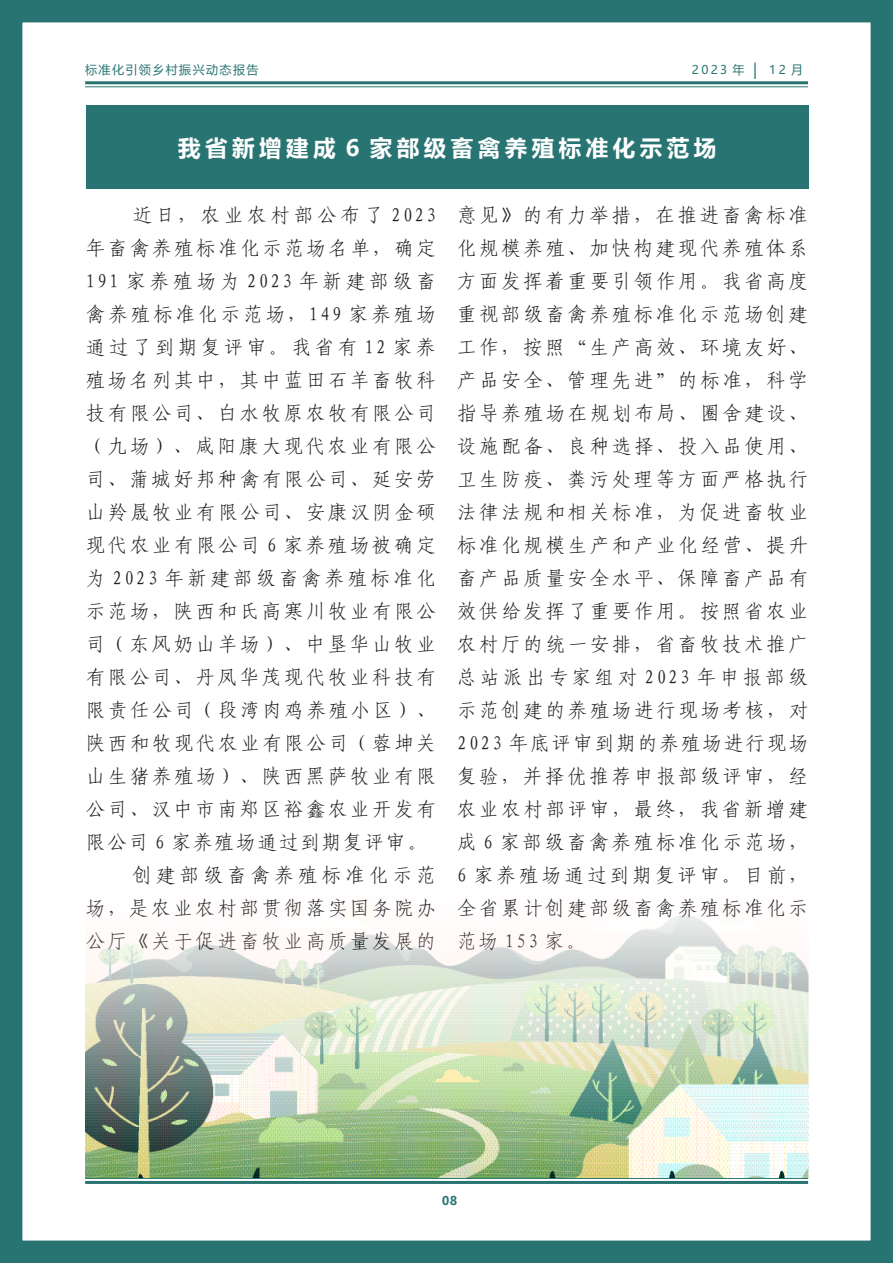
<style>
.page{position:relative;width:893px;height:1263px;background:#fff}
.page>*{position:absolute;margin:0;border:0;box-sizing:border-box;transform-origin:0 0}
.t1{font:700 22.5px "Microsoft Ya Hei";letter-spacing:.2em;color:#fff}
.t2{font:19.5px/33px "Fang Song GB2312";letter-spacing:.135em;color:#231f20;text-align:justify}
.t3{font:12px "Microsoft Ya Hei";letter-spacing:.12em;color:#287472}
.t4{font:700 12px "Microsoft Ya Hei";color:#287472}
.s1{font-size:15px}
</style>
<div class="page">
<hr style="left:85px;top:1178px;width:723px;height:1px;background:#287472">
<hr style="left:85px;top:1181px;width:723px;height:3px;background:#287472">
<div style="left:0;top:0;width:893px;height:1263px;border:22px solid #287472"></div>
<hr style="left:85px;top:81px;width:723px;height:3px;background:#287472">
<hr style="left:85px;top:86px;width:723px;height:1px;background:#287472">
<div style="left:87px;top:105px;width:722px;height:84px;background:#287472"></div>
<img style="left:85px;top:915px;width:723px;height:263px">
<p class="t3" style="left:85px;top:61px;width:175px">标准化引领乡村振兴动态报告</p>
<p class="t3" style="left:692px;top:61px;width:113px">2023 年 <span class="s1">|</span> 12 月</p>
<p class="t1" style="left:178px;top:132px;width:540px">我省新增建成 6 家部级畜禽养殖标准化示范场</p>
<p class="t2" style="left:86px;top:199px;width:352px;text-indent:47px">近日，农业农村部公布了 2023年畜禽养殖标准化示范场名单，确定191 家养殖场为 2023 年新建部级畜禽养殖标准化示范场，149 家养殖场通过了到期复评审。我省有 12 家养殖场名列其中，其中蓝田石羊畜牧科技有限公司、白水牧原农牧有限公司（九场）、咸阳康大现代农业有限公司、蒲城好邦种禽有限公司、延安劳山羚晟牧业有限公司、安康汉阴金硕现代农业有限公司 6 家养殖场被确定为 2023 年新建部级畜禽养殖标准化示范场，陕西和氏高寒川牧业有限公司（东风奶山羊场）、中垦华山牧业有限公司、丹凤华茂现代牧业科技有限责任公司（段湾肉鸡养殖小区）、陕西和牧现代农业有限公司（蓉坤关山生猪养殖场）、陕西黑萨牧业有限公司、汉中市南郑区裕鑫农业开发有限公司 6 家养殖场通过到期复评审。</p>
<p class="t2" style="left:86px;top:859px;width:351px;text-indent:47px">创建部级畜禽养殖标准化示范场，是农业农村部贯彻落实国务院办公厅《关于促进畜牧业高质量发展的</p>
<p class="t2" style="left:457px;top:199px;width:353px">意见》的有力举措，在推进畜禽标准化规模养殖、加快构建现代养殖体系方面发挥着重要引领作用。我省高度重视部级畜禽养殖标准化示范场创建工作，按照“生产高效、环境友好、产品安全、管理先进”的标准，科学指导养殖场在规划布局、圈舍建设、设施配备、良种选择、投入品使用、卫生防疫、粪污处理等方面严格执行法律法规和相关标准，为促进畜牧业标准化规模生产和产业化经营、提升畜产品质量安全水平、保障畜产品有效供给发挥了重要作用。按照省农业农村厅的统一安排，省畜牧技术推广总站派出专家组对 2023 年申报部级示范创建的养殖场进行现场考核，对2023 年底评审到期的养殖场进行现场复验，并择优推荐申报部级评审，经农业农村部评审，最终，我省新增建成 6 家部级畜禽养殖标准化示范场，6 家养殖场通过到期复评审。目前，全省累计创建部级畜禽养殖标准化示范场 153 家。</p>
<p class="t4" style="left:442px;top:1192px;width:16px">08</p>
</div>
